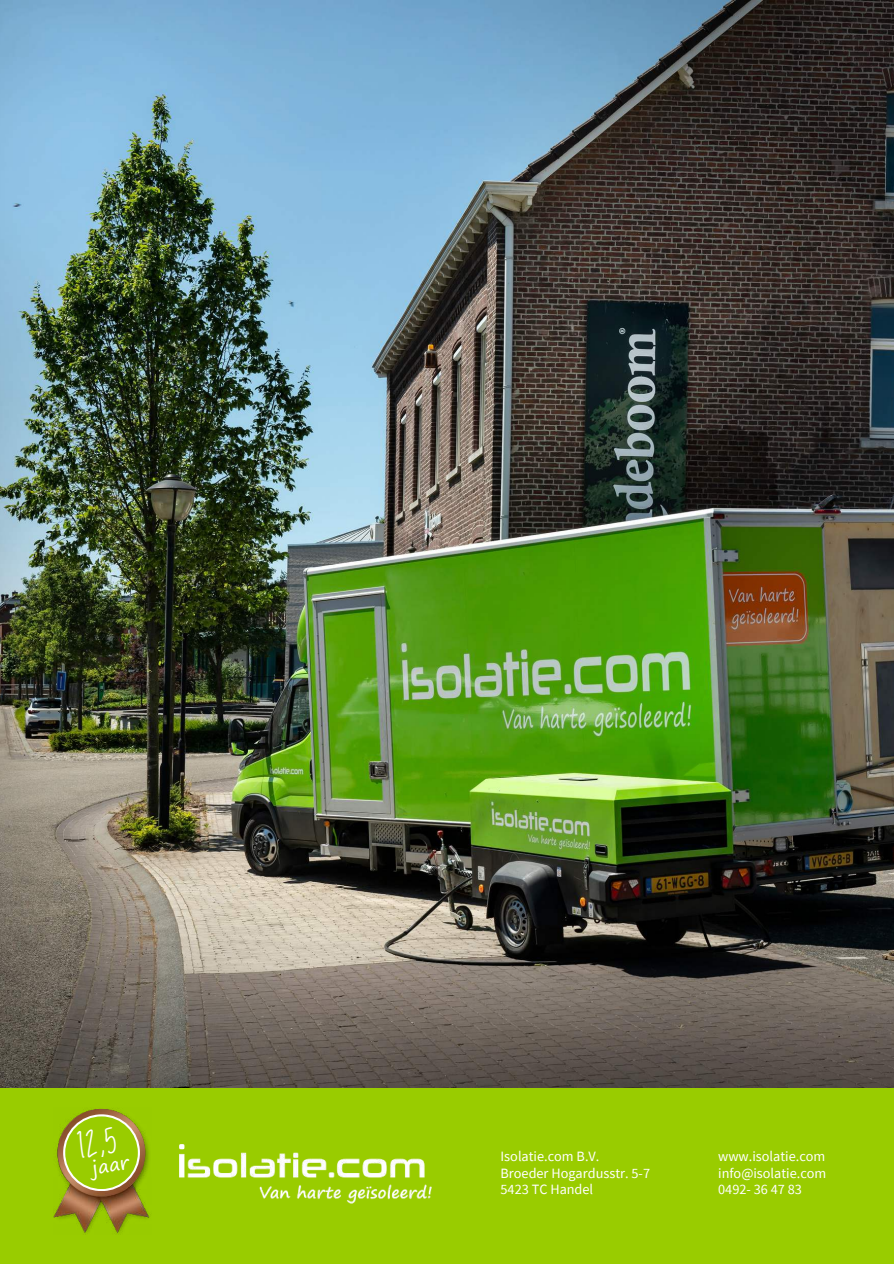
<style>
.page{position:relative;width:894px;height:1264px;background:#fff}
.page>*{position:absolute;margin:0;border:0;box-sizing:border-box;transform-origin:0 0}
.t1{font:32.55px "Louisville";color:#fff}
.t2{font:18.75px "Segoe Print";color:#fff}
.t3{font:14.25px/16.8px "Source Sans Pro";color:#fff}
</style>
<div class="page">
<img style="left:0;top:0;width:893px;height:1088px">
<div style="left:0;top:1088px;width:893px;height:175px;background:#9c0"></div>
<img style="left:180px;top:1144px;width:252px;height:60px">
<img style="left:54px;top:1108px;width:96px;height:126px">
<img style="left:58px;top:1108px;width:87px;height:88px;border-radius:50%">
<svg style="left:63px;top:1114px;width:77px;height:77px"></svg>
<div style="left:65px;top:1116px;width:73px;height:72px;background:#9c0;border-radius:50%"></div>
<h1 class="t1" style="left:74px;top:1125px;width:42px;rotate:-9deg">12,5</h1>
<h2 class="t2" style="left:89px;top:1152px;width:39px;rotate:-11deg">jaar</h2>
<p class="t3" style="left:500px;top:1147px;width:151px">Isolatie.com B.V.<br>Broeder Hogardusstr. 5-7<br>5423 TC Handel</p>
<p class="t3" style="left:718px;top:1147px;width:110px;text-align:justify">www.isolatie.com info@isolatie.com 0492- 36 47 83</p>
</div>
